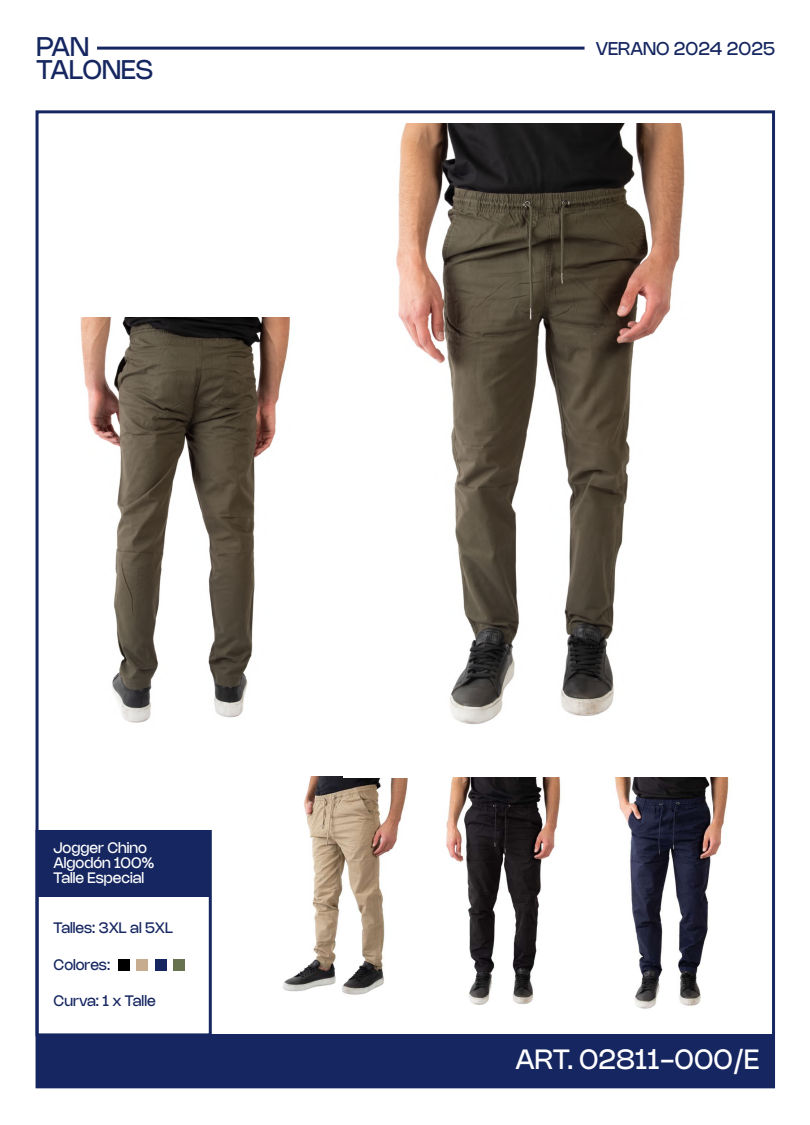
<style>
.page{position:relative;width:810px;height:1125px;background:#fff}
.page>*{position:absolute;margin:0;border:0;box-sizing:border-box;transform-origin:0 0}
.t1{font:27.3px "Nohemi";color:#fff}
.t2{font:26.4px/23.5px "Nohemi";color:#152660}
.t3{font:18.08px "Nohemi";color:#152660}
.t4{font:14.85px "Nohemi";color:#152660}
.t5{font:14.85px/15px "Nohemi";color:#fff}
</style>
<div class="page">
<div style="left:37px;top:831px;width:173px;height:66px;background:#152660"></div>
<div style="left:37px;top:1034px;width:737px;height:54px;background:#152660"></div>
<img style="left:283px;top:776px;width:125px;height:219px">
<img style="left:80px;top:317px;width:210px;height:406px">
<img style="left:344px;top:123px;width:341px;height:654px">
<img style="left:614px;top:777px;width:115px;height:232px">
<img style="left:446px;top:777px;width:115px;height:228px">
<div style="left:36px;top:830px;width:176px;height:206px;border:3px solid #152660"></div>
<div style="left:118px;top:959px;width:12px;height:12px;background:#000"></div>
<div style="left:136px;top:959px;width:12px;height:12px;background:#c7ac8f"></div>
<div style="left:155px;top:959px;width:12px;height:12px;background:#152660"></div>
<div style="left:173px;top:959px;width:12px;height:12px;background:#67724f"></div>
<hr style="left:97px;top:47px;width:488px;height:3px;background:#152660">
<h2 class="t2" style="left:37px;top:34px;width:118px">PAN<br>TALONES</h2>
<p class="t5" style="left:54px;top:840px;width:103px">Jogger Chino<br>Algodón 100%<br>Talle Especial</p>
<p class="t4" style="left:54px;top:918px;width:121px">Talles: 3XL al 5XL</p>
<p class="t4" style="left:54px;top:955px;width:58px">Colores:</p>
<p class="t4" style="left:54px;top:992px;width:104px">Curva: 1 x Talle</p>
<p class="t3" style="left:596px;top:37px;width:181px">VERANO 2024 2025</p>
<h1 class="t1" style="left:516px;top:1043px;width:245px">ART. 02811-000/E</h1>
</div>
